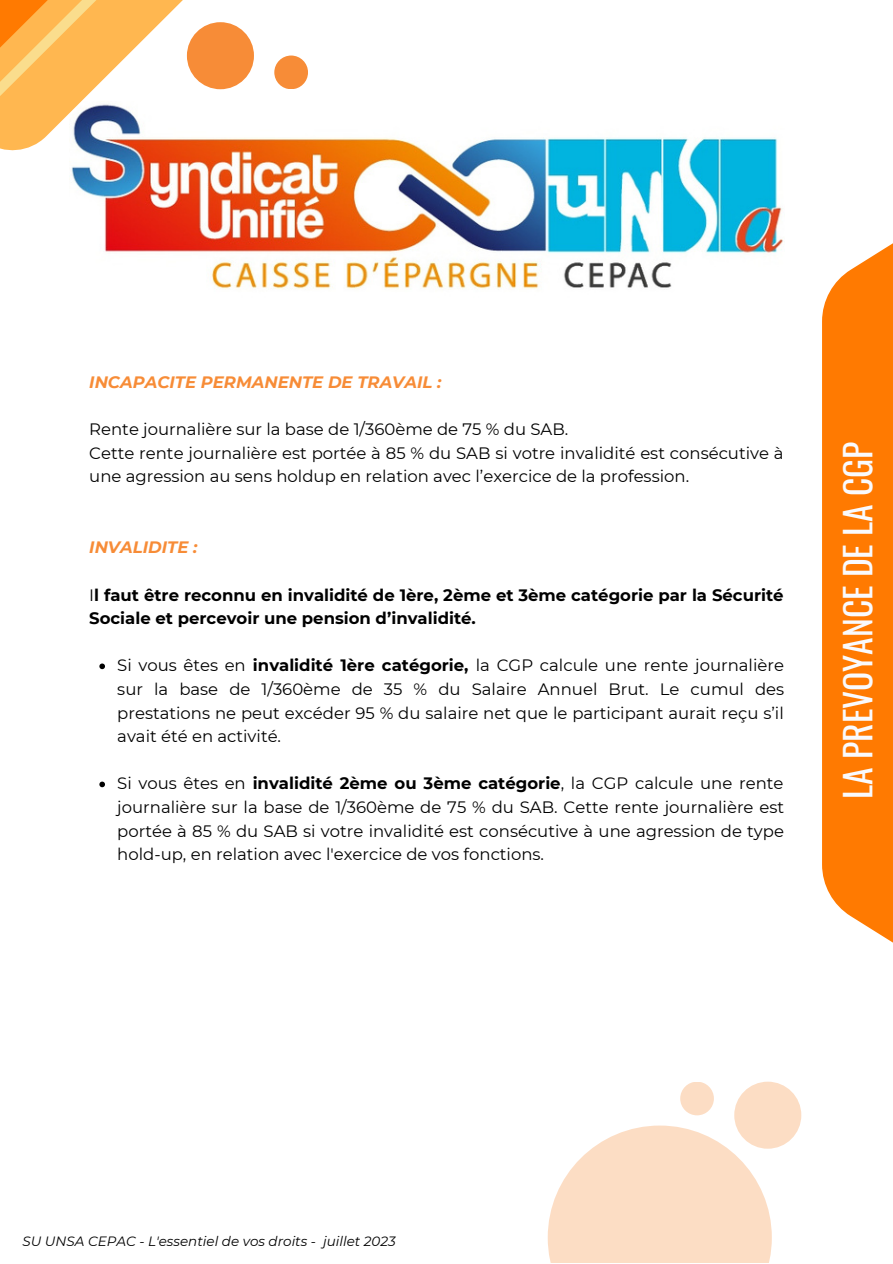
<style>
.page{position:relative;width:893px;height:1264px;background:#fff}
.page>*{position:absolute;margin:0;border:0;box-sizing:border-box;transform-origin:0 0}
.t1{font:35.55px "Oswald";color:#f9fafd}
.t2{font:16.5px/23.5px "Montserrat";color:#000;text-align:justify}
.t3{font:700 16.5px/23.5px "Montserrat";color:#000}
.t4{font:italic 700 16.5px "Montserrat";color:#f78c37}
.t5{font:italic 13.5px "Montserrat";color:#000}
.s1{font-weight:400}
.s2{font-weight:700}
</style>
<div class="page">
<img style="left:187px;top:137px;width:596px;height:153px">
<div style="left:822px;top:235px;width:70px;height:716px;background:#ff7a01"></div>
<svg style="left:0;top:0;width:187px;height:252px"></svg>
<svg style="left:547px;top:1125px;width:224px;height:137px;fill:#fcddc4"></svg>
<div style="left:734px;top:1081px;width:67px;height:67px;background:#fcddc4;border-radius:50%"></div>
<div style="left:680px;top:1081px;width:33px;height:34px;background:#fcddc4;border-radius:50%"></div>
<div style="left:187px;top:22px;width:67px;height:67px;background:#f78c37;border-radius:50%"></div>
<div style="left:274px;top:56px;width:34px;height:33px;background:#f78c37;border-radius:50%"></div>
<svg style="left:99px;top:663px;width:6px;height:6px"></svg>
<svg style="left:99px;top:781px;width:6px;height:6px"></svg>
<p class="t4" style="left:89px;top:372px;width:354px">INCAPACITE PERMANENTE DE TRAVAIL :</p>
<p class="t2" style="left:89px;top:417px;width:480px">Rente journalière sur la base de 1/360ème de 75 % du SAB.</p>
<p class="t2" style="left:89px;top:441px;width:695px">Cette rente journalière est portée à 85 % du SAB si votre invalidité est consécutive à une agression au sens holdup en relation avec l’exercice de la profession.</p>
<p class="t4" style="left:89px;top:537px;width:110px">INVALIDITE :</p>
<p class="t3" style="left:89px;top:583px;width:695px"><span class="s1">I</span>l faut être reconnu en invalidité de 1ère, 2ème et 3ème catégorie par la Sécurité<br>Sociale et percevoir une pension d’invalidité.</p>
<p class="t2" style="left:117px;top:653px;width:668px">Si vous êtes en <span class="s2">invalidité 1ère catégorie,</span> la CGP calcule une rente journalière sur la base de 1/360ème de 35 % du Salaire Annuel Brut. Le cumul des prestations ne peut excéder 95 % du salaire net que le participant aurait reçu s’il avait été en activité.</p>
<p class="t2" style="left:117px;top:771px;width:668px">Si vous êtes en <span class="s2">invalidité 2ème ou 3ème catégorie</span>, la CGP calcule une rente journalière sur la base de 1/360ème de 75 % du SAB. Cette rente journalière est portée à 85 % du SAB si votre invalidité est consécutive à une agression de type hold-up, en relation avec l'exercice de vos fonctions.</p>
<p class="t1" style="left:830px;top:798px;width:358px;rotate:-90deg">LA PREVOYANCE DE LA CGP</p>
<p class="t5" style="left:22px;top:1233px;width:375px">SU UNSA CEPAC - L'essentiel de vos droits - juillet 2023</p>
</div>
